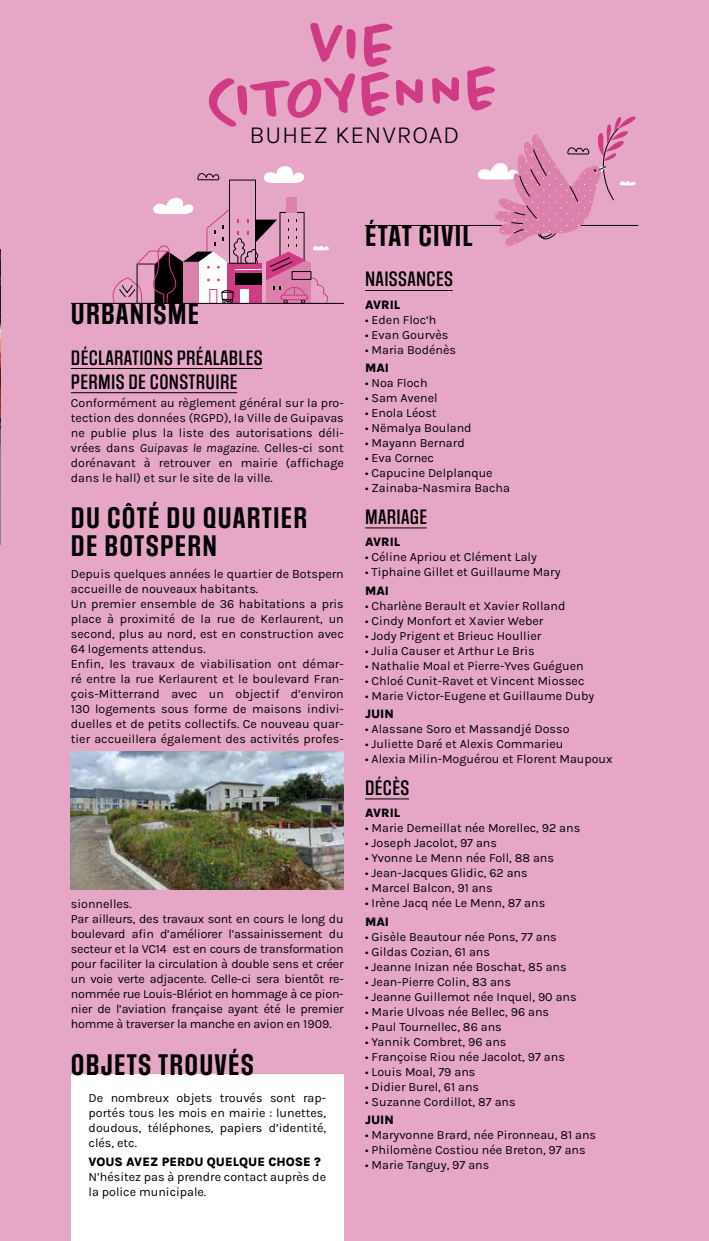
<style>
.page{position:relative;width:709px;height:1241px;background:#fff}
.page>*{position:absolute;margin:0;border:0;box-sizing:border-box;transform-origin:0 0}
.t1{font:500 64.75px "Chantal";color:#cf3b85}
.t2{font:600 25px/28.8px "Social Gothic";letter-spacing:.05em;color:#000}
.t3{font:300 25px "Karla";letter-spacing:.03em;color:#000}
.t4{font:500 17.5px/24.1px "Social Gothic";letter-spacing:.02em;color:#000}
.t5{font:12.5px/15px "Karla";color:#000;text-align:justify}
.t6{font:12.5px/15px "Karla";letter-spacing:-.02em;color:#000}
.t7{font:800 12.5px "Karla";color:#000}
.s1{font-style:italic}
</style>
<div class="page">
<div style="left:0;top:0;width:709px;height:1240px;background:#e6a7c6"></div>
<img style="left:0;top:249px;width:1px;height:295px">
<hr style="left:71px;top:368px;width:191px;height:1px;background:#000">
<hr style="left:71px;top:392px;width:166px;height:1px;background:#000">
<hr style="left:365px;top:225px;width:273px;height:1px;background:#000">
<hr style="left:365px;top:290px;width:87px;height:1px;background:#000">
<hr style="left:365px;top:527px;width:62px;height:1px;background:#000">
<hr style="left:365px;top:798px;width:44px;height:1px;background:#000">
<div style="left:229px;top:180px;width:27px;height:83px;border:1px solid #000"></div>
<svg style="left:263px;top:166px;width:41px;height:17px"></svg>
<svg style="left:112px;top:196px;width:219px;height:107px"></svg>
<svg style="left:197px;top:173px;width:23px;height:7px"></svg>
<hr style="left:71px;top:303px;width:272px;height:1px;background:#000">
<hr style="left:71px;top:1073px;width:272px;height:1px;background:#000">
<div style="left:71px;top:1074px;width:273px;height:166px;background:#fff"></div>
<svg style="left:477px;top:116px;width:159px;height:130px"></svg>
<img style="left:71px;top:751px;width:273px;height:138px">
<h1 class="t1" style="left:207px;top:63px;width:293px;rotate:-3deg">CITOYENNE</h1>
<h2 class="t3" style="left:249px;top:119px;width:211px">BUHEZ KENVROAD</h2>
<h2 class="t2" style="left:71px;top:301px;width:130px">URBANISME</h2>
<h3 class="t4" style="left:71px;top:346px;width:193px">DÉCLARATIONS PRÉALABLES<br>PERMIS DE CONSTRUIRE</h3>
<p class="t5" style="left:71px;top:395px;width:274px">Conformément au règlement général sur la pro&shy;tection des données (RGPD), la Ville de Guipavas ne publie plus la liste des autorisations déli&shy;vrées dans <span class="s1">Guipavas le magazine</span>. Celles-ci sont dorénavant à retrouver en mairie (affichage dans le hall) et sur le site de la ville.</p>
<h2 class="t2" style="left:71px;top:504px;width:238px">DU CÔTÉ DU QUARTIER<br>DE BOTSPERN</h2>
<p class="t5" style="left:71px;top:566px;width:274px;text-align:left">Depuis quelques années le quartier de Botspern accueille de nouveaux habitants.<br>Un premier ensemble de 36 habitations a pris place à proximité de la rue de Kerlaurent, un second, plus au nord, est en construction avec 64 logements attendus.<br>Enfin, les travaux de viabilisation ont démar&shy;ré entre la rue Kerlaurent et le boulevard Fran&shy;çois-Mitterrand avec un objectif d’environ 130 logements sous forme de maisons indivi&shy;duelles et de petits collectifs. Ce nouveau quar&shy;tier accueillera également des activités profes-</p>
<p class="t6" style="left:71px;top:896px;width:274px">sionnelles.<br>Par ailleurs, des travaux sont en cours le long du boulevard afin d’améliorer l’assainissement du secteur et la VC14 est en cours de transformation pour faciliter la circulation à double sens et créer un voie verte adjacente. Celle-ci sera bientôt re&shy;nommée rue Louis-Blériot en hommage à ce pion&shy;nier de l’aviation française ayant été le premier homme à traverser la manche en avion en 1909.</p>
<h2 class="t2" style="left:71px;top:1051px;width:185px">OBJETS TROUVÉS</h2>
<p class="t5" style="left:89px;top:1089px;width:239px">De nombreux objets trouvés sont rap&shy;portés tous les mois en mairie : lunettes, doudous, téléphones, papiers d’identité, clés, etc.</p>
<p class="t7" style="left:89px;top:1153px;width:234px">VOUS AVEZ PERDU QUELQUE CHOSE ?</p>
<p class="t5" style="left:89px;top:1168px;width:239px">N’hésitez pas à prendre contact auprès de la police municipale.</p>
<h2 class="t2" style="left:365px;top:223px;width:109px">ÉTAT CIVIL</h2>
<h3 class="t4" style="left:365px;top:268px;width:89px">NAISSANCES</h3>
<p class="t7" style="left:365px;top:296px;width:37px">AVRIL</p>
<p class="t5" style="left:365px;top:311px;width:73px">• Eden Floc‘h</p>
<p class="t5" style="left:365px;top:326px;width:85px">• Evan Gourvès</p>
<p class="t5" style="left:365px;top:341px;width:92px">• Maria Bodénès</p>
<p class="t7" style="left:365px;top:360px;width:25px">MAI</p>
<p class="t5" style="left:365px;top:375px;width:64px">• Noa Floch</p>
<p class="t5" style="left:365px;top:390px;width:74px">• Sam Avenel</p>
<p class="t5" style="left:365px;top:405px;width:73px">• Enola Léost</p>
<p class="t5" style="left:365px;top:420px;width:108px">• Nëmalya Bouland</p>
<p class="t5" style="left:365px;top:435px;width:101px">• Mayann Bernard</p>
<p class="t5" style="left:365px;top:450px;width:70px">• Eva Cornec</p>
<p class="t5" style="left:365px;top:465px;width:129px">• Capucine Delplanque</p>
<p class="t5" style="left:365px;top:480px;width:146px">• Zainaba-Nasmira Bacha</p>
<h3 class="t4" style="left:365px;top:505px;width:64px">MARIAGE</h3>
<p class="t7" style="left:365px;top:533px;width:37px">AVRIL</p>
<p class="t5" style="left:365px;top:549px;width:173px">• Céline Apriou et Clément Laly</p>
<p class="t5" style="left:365px;top:564px;width:197px">• Tiphaine Gillet et Guillaume Mary</p>
<p class="t7" style="left:365px;top:582px;width:25px">MAI</p>
<p class="t5" style="left:365px;top:597px;width:202px">• Charlène Berault et Xavier Rolland</p>
<p class="t5" style="left:365px;top:612px;width:180px">• Cindy Monfort et Xavier Weber</p>
<p class="t5" style="left:365px;top:627px;width:178px">• Jody Prigent et Brieuc Houllier</p>
<p class="t5" style="left:365px;top:642px;width:171px">• Julia Causer et Arthur Le Bris</p>
<p class="t5" style="left:365px;top:657px;width:220px">• Nathalie Moal et Pierre-Yves Guéguen</p>
<p class="t5" style="left:365px;top:672px;width:221px">• Chloé Cunit-Ravet et Vincent Miossec</p>
<p class="t5" style="left:365px;top:687px;width:230px">• Marie Victor-Eugene et Guillaume Duby</p>
<p class="t7" style="left:365px;top:706px;width:30px">JUIN</p>
<p class="t5" style="left:365px;top:721px;width:206px">• Alassane Soro et Massandjé Dosso</p>
<p class="t5" style="left:365px;top:736px;width:200px">• Juliette Daré et Alexis Commarieu</p>
<p class="t5" style="left:365px;top:751px;width:249px">• Alexia Milin-Moguérou et Florent Maupoux</p>
<h3 class="t4" style="left:365px;top:776px;width:46px">DÉCÈS</h3>
<p class="t7" style="left:365px;top:804px;width:37px">AVRIL</p>
<p class="t5" style="left:365px;top:819px;width:217px">• Marie Demeillat née Morellec, 92 ans</p>
<p class="t5" style="left:365px;top:834px;width:133px">• Joseph Jacolot, 97 ans</p>
<p class="t5" style="left:365px;top:849px;width:190px">• Yvonne Le Menn née Foll, 88 ans</p>
<p class="t5" style="left:365px;top:864px;width:164px">• Jean-Jacques Glidic, 62 ans</p>
<p class="t5" style="left:365px;top:879px;width:129px">• Marcel Balcon, 91 ans</p>
<p class="t5" style="left:365px;top:894px;width:182px">• Irène Jacq née Le Menn, 87 ans</p>
<p class="t7" style="left:365px;top:913px;width:25px">MAI</p>
<p class="t5" style="left:365px;top:928px;width:193px">• Gisèle Beautour née Pons, 77 ans</p>
<p class="t5" style="left:365px;top:943px;width:126px">• Gildas Cozian, 61 ans</p>
<p class="t5" style="left:365px;top:958px;width:203px">• Jeanne Inizan née Boschat, 85 ans</p>
<p class="t5" style="left:365px;top:973px;width:147px">• Jean-Pierre Colin, 83 ans</p>
<p class="t5" style="left:365px;top:988px;width:213px">• Jeanne Guillemot née Inquel, 90 ans</p>
<p class="t5" style="left:365px;top:1003px;width:185px">• Marie Ulvoas née Bellec, 96 ans</p>
<p class="t5" style="left:365px;top:1018px;width:138px">• Paul Tournellec, 86 ans</p>
<p class="t5" style="left:365px;top:1033px;width:143px">• Yannik Combret, 96 ans</p>
<p class="t5" style="left:365px;top:1048px;width:201px">• Françoise Riou née Jacolot, 97 ans</p>
<p class="t5" style="left:365px;top:1063px;width:112px">• Louis Moal, 79 ans</p>
<p class="t5" style="left:365px;top:1078px;width:115px">• Didier Burel, 61 ans</p>
<p class="t5" style="left:365px;top:1093px;width:152px">• Suzanne Cordillot, 87 ans</p>
<p class="t7" style="left:365px;top:1111px;width:30px">JUIN</p>
<p class="t5" style="left:365px;top:1126px;width:232px">• Maryvonne Brard, née Pironneau, 81 ans</p>
<p class="t5" style="left:365px;top:1141px;width:222px">• Philomène Costiou née Breton, 97 ans</p>
<p class="t5" style="left:365px;top:1156px;width:126px">• Marie Tanguy, 97 ans</p>
</div>
